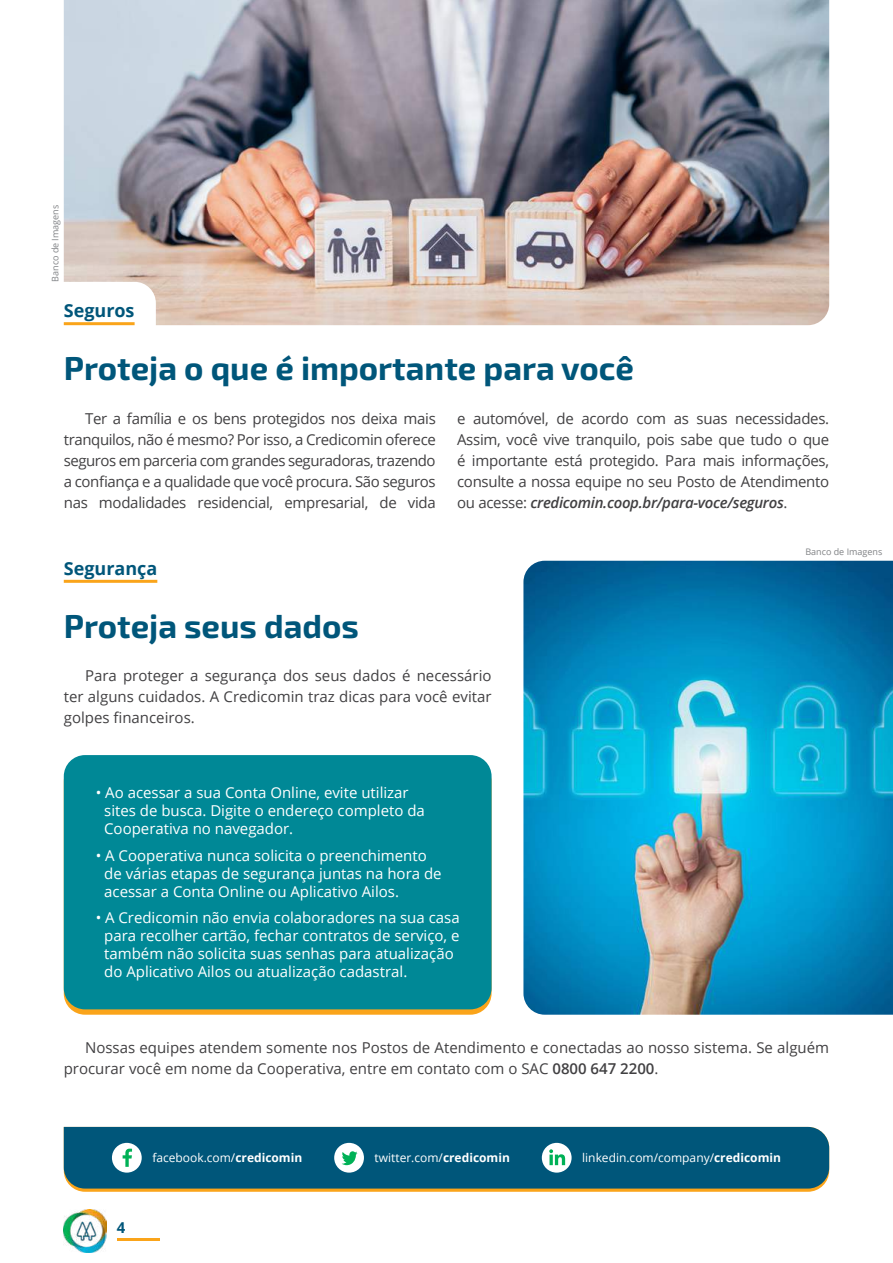
<style>
.page{position:relative;width:893px;height:1263px;background:#fff}
.page>*{position:absolute;margin:0;border:0;box-sizing:border-box;transform-origin:0 0}
.t1{font:700 33px "Exo 2";color:#00567a}
.t2{font:700 18px "Open Sans";color:#00567a}
.t3{font:15px/21px "Open Sans";color:#414042;text-align:justify}
.t4{font:15px/18px "Open Sans";color:#fff}
.t5{font:700 15px "Open Sans";color:#00567a}
.t6{font:12px "Open Sans";color:#fff}
.t7{font:9px "Open Sans";color:#808285}
.s1{font-weight:600;font-style:italic}
.s2{font-weight:600}
.s3{font-weight:700}
</style>
<div class="page">
<img style="left:64px;top:0;width:765px;height:325px">
<div style="left:0;top:282px;width:156px;height:75px;background:#fff;border-radius:21px"></div>
<svg style="left:64px;top:760px;width:428px;height:255px;background:#eaa62e"></svg>
<div style="left:64px;top:755px;width:428px;height:254px;background:#008896;border-radius:21px"></div>
<svg style="left:73px;top:1188px;width:747px;height:4px;background:#d69e36"></svg>
<div style="left:64px;top:1127px;width:765px;height:61px;background:#00567a"></div>
<div style="left:112px;top:1143px;width:30px;height:29px;background:#fff;border-radius:50%"></div>
<svg style="left:123px;top:1148px;width:9px;height:19px"></svg>
<div style="left:542px;top:1143px;width:30px;height:29px;background:#fff;border-radius:50%"></div>
<svg style="left:549px;top:1149px;width:16px;height:16px"></svg>
<div style="left:334px;top:1143px;width:30px;height:29px;background:#fff;border-radius:50%"></div>
<svg style="left:342px;top:1151px;width:15px;height:14px"></svg>
<hr style="left:64px;top:580px;width:93px;height:3px;background:#faa41a">
<hr style="left:64px;top:322px;width:71px;height:3px;background:#faa41a">
<img style="left:523px;top:561px;width:370px;height:454px">
<hr style="left:117px;top:1238px;width:42px;height:2px;background:#faa41a">
<img style="left:64px;top:1210px;width:42px;height:42px">
<p class="t7" style="left:49px;top:282px;width:79px;rotate:-90deg">Banco de Imagens</p>
<p class="t2" style="left:64px;top:298px;width:72px">Seguros</p>
<h1 class="t1" style="left:64px;top:349px;width:572px">Proteja o que é importante para você</h1>
<p class="t3" style="left:64px;top:407px;width:374px;text-indent:21px">Ter a família e os bens protegidos nos deixa mais tranquilos, não é mesmo? Por isso, a Credicomin oferece seguros em parceria com grandes seguradoras, trazendo a confiança e a qualidade que você procura. São seguros nas modalidades residencial, empresarial, de vida</p>
<p class="t3" style="left:457px;top:407px;width:374px">e automóvel, de acordo com as suas necessidades.<br>Assim, você vive tranquilo, pois sabe que tudo o que é importante está protegido. Para mais informações, consulte a nossa equipe no seu Posto de Atendimento ou acesse: <span class="s1">credicomin.coop.br/para-voce/seguros</span>.</p>
<p class="t2" style="left:64px;top:555px;width:95px">Segurança</p>
<h1 class="t1" style="left:64px;top:606px;width:297px">Proteja seus dados</h1>
<p class="t3" style="left:64px;top:665px;width:429px;text-indent:21px">Para proteger a segurança dos seus dados é necessário ter alguns cuidados. A Credicomin traz dicas para você evitar golpes financeiros.</p>
<p class="t4" style="left:104px;top:784px;width:322px;text-indent:-9px">• Ao acessar a sua Conta Online, evite utilizar sites de busca. Digite o endereço completo da<br>Cooperativa no navegador.</p>
<p class="t4" style="left:104px;top:846px;width:339px;text-indent:-9px">• A Cooperativa nunca solicita o preenchimento de várias etapas de segurança juntas na hora de acessar a Conta Online ou Aplicativo Ailos.</p>
<p class="t4" style="left:104px;top:909px;width:357px;text-indent:-9px">• A Credicomin não envia colaboradores na sua casa para recolher cartão, fechar contratos de serviço, e também não solicita suas senhas para atualização do Aplicativo Ailos ou atualização cadastral.</p>
<p class="t7" style="left:805px;top:546px;width:79px">Banco de Imagens</p>
<p class="t3" style="left:64px;top:1036px;width:767px;text-indent:21px">Nossas equipes atendem somente nos Postos de Atendimento e conectadas ao nosso sistema. Se alguém procurar você em nome da Cooperativa, entre em contato com o SAC <span class="s2">0800 647 2200</span>.</p>
<p class="t5" style="left:117px;top:1217px;width:10px">4</p>
<p class="t6" style="left:152px;top:1150px;width:151px">facebook.com/<span class="s3">credicomin</span></p>
<p class="t6" style="left:375px;top:1150px;width:137px">twitter.com/<span class="s3">credicomin</span></p>
<p class="t6" style="left:582px;top:1150px;width:200px">linkedin.com/company/<span class="s3">credicomin</span></p>
</div>
